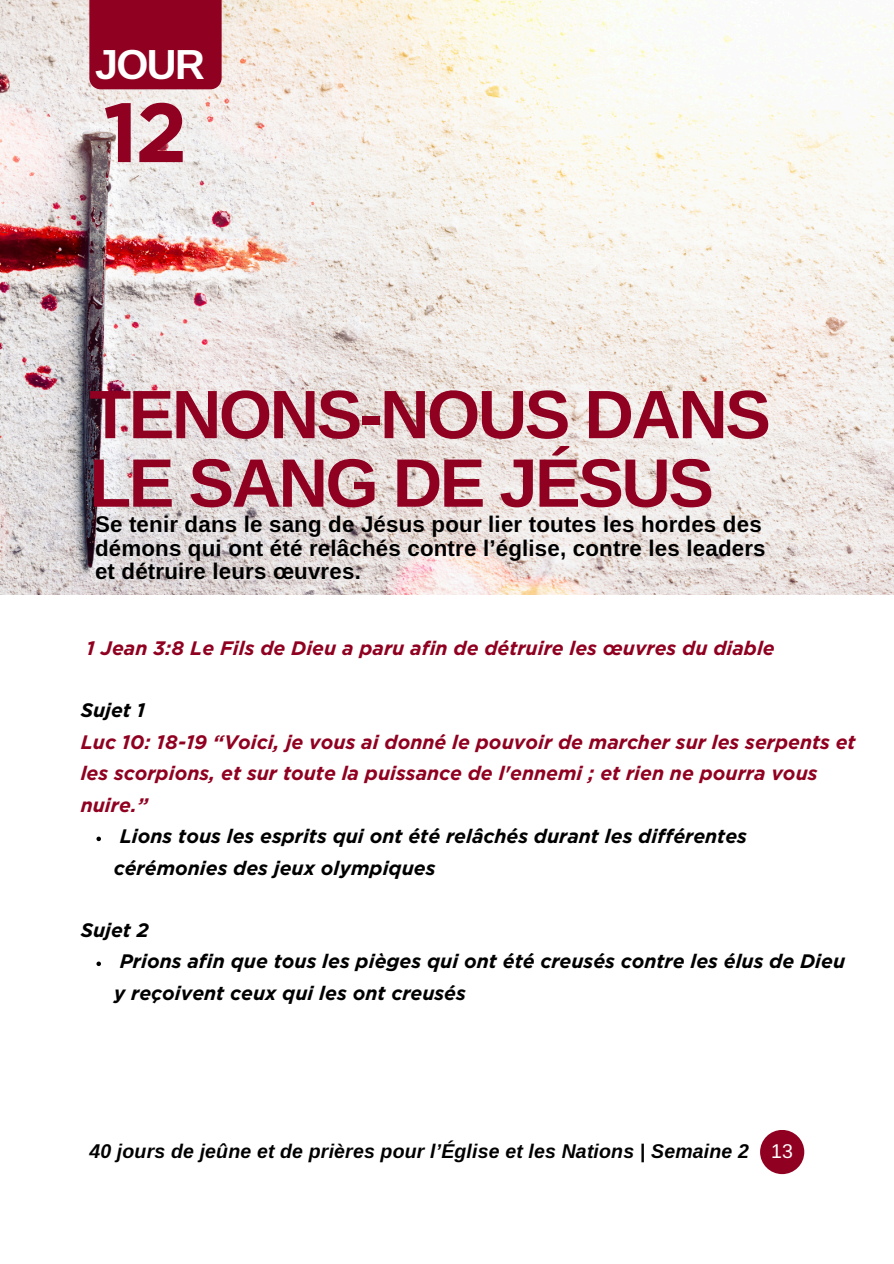
<style>
.page{position:relative;width:894px;height:1264px;background:#fff}
.page>*{position:absolute;margin:0;border:0;box-sizing:border-box;transform-origin:0 0}
.t1{font:700 83.7px "Gotham Pro";color:#900020}
.t2{font:700 68.55px/68.6px "Libra Sans";letter-spacing:-.035em;color:#900020}
.t3{font:700 41.1px "Libra Sans";color:#fff}
.t4{font:700 22.35px/23.7px "Libra Sans";letter-spacing:.01em;color:#000}
.t5{font:italic 700 19.5px/31.5px "Gotham Pro";color:#900020}
.t6{font:italic 700 19.5px/31.5px "Gotham Pro";color:#000}
.t7{font:italic 700 19.5px "Libra Sans";letter-spacing:.01em;color:#000}
.t8{font:19.5px "Libra Sans";color:#fff}
.s1{color:#000}
</style>
<div class="page">
<img style="left:0;top:0;width:893px;height:594px">
<div style="left:89px;top:0;width:132px;height:89px;background:#900020"></div>
<svg style="left:96px;top:836px;width:5px;height:5px"></svg>
<svg style="left:96px;top:961px;width:5px;height:5px"></svg>
<div style="left:759px;top:1129px;width:45px;height:45px;background:#900020;border-radius:50%"></div>
<p class="t3" style="left:95px;top:41px;width:111px">JOUR</p>
<h4 class="t1" style="left:103px;top:101px;width:86px">12</h4>
<h4 class="t2" style="left:89px;top:380px;width:683px">TENONS-NOUS DANS<br>LE SANG DE JÉSUS</h4>
<p class="t4" style="left:95px;top:512px;width:672px">Se tenir dans le sang de Jésus pour lier toutes les hordes des démons qui ont été relâchés contre l’église, contre les leaders et détruire leurs œuvres.</p>
<p class="t5" style="left:87px;top:634px;width:689px">1 Jean 3:8 Le Fils de Dieu a paru afin de détruire les œuvres du diable</p>
<p class="t5" style="left:81px;top:696px;width:776px"><span class="s1">Sujet 1<br></span>Luc 10: 18-19 “Voici, je vous ai donné le pouvoir de marcher sur les serpents et les scorpions, et sur toute la puissance de l'ennemi ; et rien ne pourra vous nuire.”</p>
<p class="t6" style="left:114px;top:822px;width:634px;text-indent:6px">Lions tous les esprits qui ont été relâchés durant les différentes cérémonies des jeux olympiques</p>
<h3 class="t6" style="left:81px;top:915px;width:70px">Sujet 2</h3>
<h4 class="t6" style="left:114px;top:947px;width:732px;text-indent:6px">Prions afin que tous les pièges qui ont été creusés contre les élus de Dieu y reçoivent ceux qui les ont creusés</h4>
<h4 class="t7" style="left:89px;top:1140px;width:661px">40 jours de jeûne et de prières pour l’Église et les Nations | Semaine 2</h4>
<p class="t8" style="left:771px;top:1140px;width:23px">13</p>
</div>
